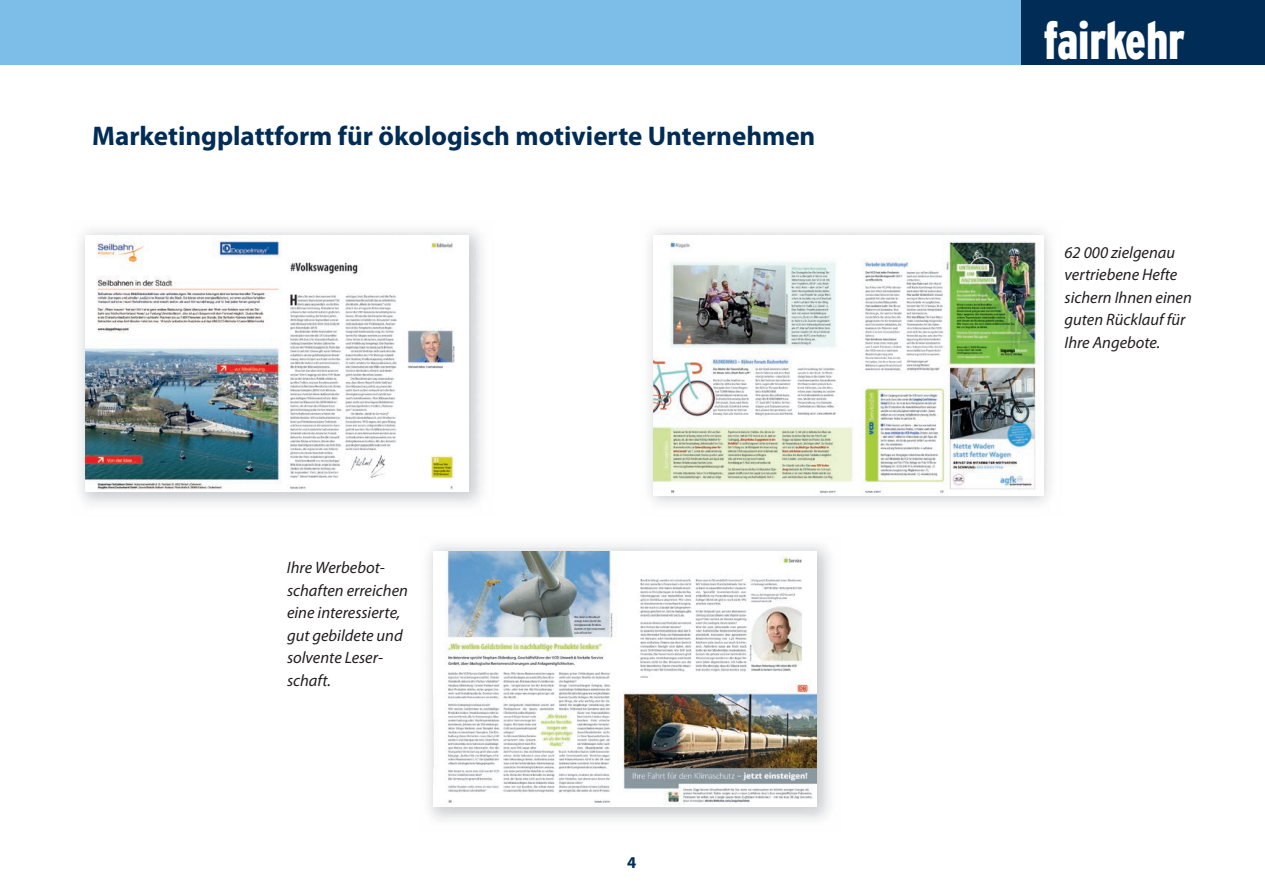
<style>
.page{position:relative;width:1265px;height:895px;background:#fff}
.page>*{position:absolute;margin:0;border:0;box-sizing:border-box;transform-origin:0 0}
.t1{font:900 condensed 52.5px "Interstate";letter-spacing:-.005em;color:#fff;scale:.9 1}
.t2{font:700 27px "Myriad Pro";color:#002c56}
.t3{font:italic 16.5px/22.5px "Myriad Pro";color:#231f20}
.t4{font:700 16.5px "Myriad Pro";color:#002c56}
</style>
<div class="page">
<div style="left:0;top:0;width:1021px;height:65px;background:#7dbee8"></div>
<div style="left:1021px;top:0;width:244px;height:65px;background:#002c56"></div>
<img style="left:433px;top:551px;width:384px;height:254px">
<img style="left:649px;top:230px;width:401px;height:274px">
<img style="left:654px;top:236px;width:389px;height:259px">
<img style="left:85px;top:236px;width:370px;height:254px">
<h2 class="t2" style="left:92px;top:126px;width:725px">Marketingplattform für ökologisch motivierte Unternehmen</h2>
<p class="t3" style="left:287px;top:557px;width:122px">Ihre Werbe bot - schaften erreichen eine interessierte, gut gebildete und solvente Leser&shy;schaft.</p>
<p class="t4" style="left:627px;top:855px;width:11px">4</p>
<h1 class="t1" style="left:1043px;top:10px;width:159px">fairkehr</h1>
<p class="t3" style="left:1064px;top:242px;width:129px">62 000 zielgenau vertriebene Hefte sichern Ihnen einen guten Rücklauf für<br>Ihre Angebote.</p>
</div>
